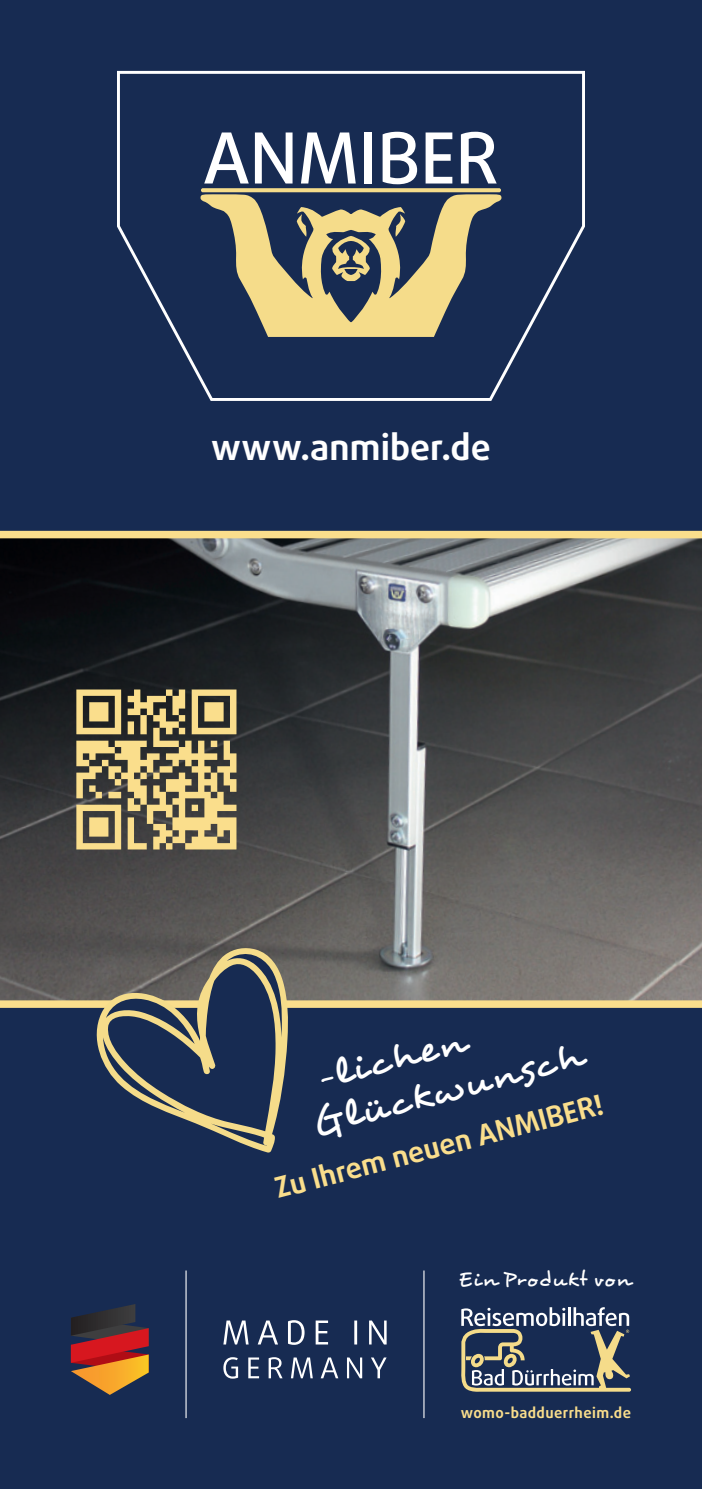
<style>
.page{position:relative;width:702px;height:1489px;background:#fff}
.page>*{position:absolute;margin:0;border:0;box-sizing:border-box;transform-origin:0 0}
.t1{font:39.75px/43px "Desyrel";color:#fff}
.t2{font:700 35.25px "Daxline Pro";letter-spacing:.005em;color:#fff}
.t3{font:700 28.5px "Daxline Pro";color:#fade8c}
.t4{font:21.25px "Desyrel";letter-spacing:.035em;color:#fff}
.t5{font:700 14.75px "Daxline Pro";letter-spacing:.03em;color:#fade8c}
</style>
<div class="page">
<div style="left:0;top:0;width:702px;height:1488px;background:#172b52"></div>
<svg style="left:223px;top:1357px;width:163px;height:21px"></svg>
<svg style="left:223px;top:1320px;width:163px;height:24px"></svg>
<svg style="left:71px;top:1304px;width:78px;height:90px"></svg>
<svg style="left:461px;top:1307px;width:170px;height:84px"></svg>
<hr style="left:185px;top:1270px;width:1px;height:147px;background:#fff">
<hr style="left:423px;top:1270px;width:1px;height:147px;background:#fff">
<svg style="left:117px;top:71px;width:468px;height:330px"></svg>
<svg style="left:204px;top:132px;width:45px;height:51px"></svg>
<svg style="left:255px;top:132px;width:37px;height:51px"></svg>
<svg style="left:301px;top:132px;width:55px;height:51px"></svg>
<div style="left:364px;top:132px;width:8px;height:51px;background:#fff"></div>
<svg style="left:382px;top:132px;width:35px;height:52px"></svg>
<svg style="left:425px;top:132px;width:27px;height:51px"></svg>
<svg style="left:461px;top:132px;width:35px;height:51px"></svg>
<svg style="left:201px;top:188px;width:300px;height:4px"></svg>
<svg style="left:200px;top:194px;width:302px;height:143px"></svg>
<img style="left:0;top:538px;width:702px;height:462px">
<div style="left:0;top:531px;width:702px;height:7px;background:#fade8c"></div>
<div style="left:0;top:1000px;width:702px;height:7px;background:#fade8c"></div>
<svg style="left:90px;top:946px;width:198px;height:206px"></svg>
<img style="left:71px;top:683px;width:171px;height:172px">
<h2 class="t2" style="left:211px;top:424px;width:281px">www.anmiber.de</h2>
<h1 class="t1" style="left:297px;top:1059px;width:277px;text-indent:14px;rotate:-14deg">-lichen<br>Glückwunsch</h1>
<h3 class="t3" style="left:271px;top:1171px;width:339px;rotate:-15deg">Zu Ihrem neuen ANMIBER!</h3>
<h3 class="t4" style="left:458px;top:1265px;width:174px">Ein Produkt von</h3>
<p class="t5" style="left:461px;top:1402px;width:172px">womo-badduerrheim.de</p>
</div>
